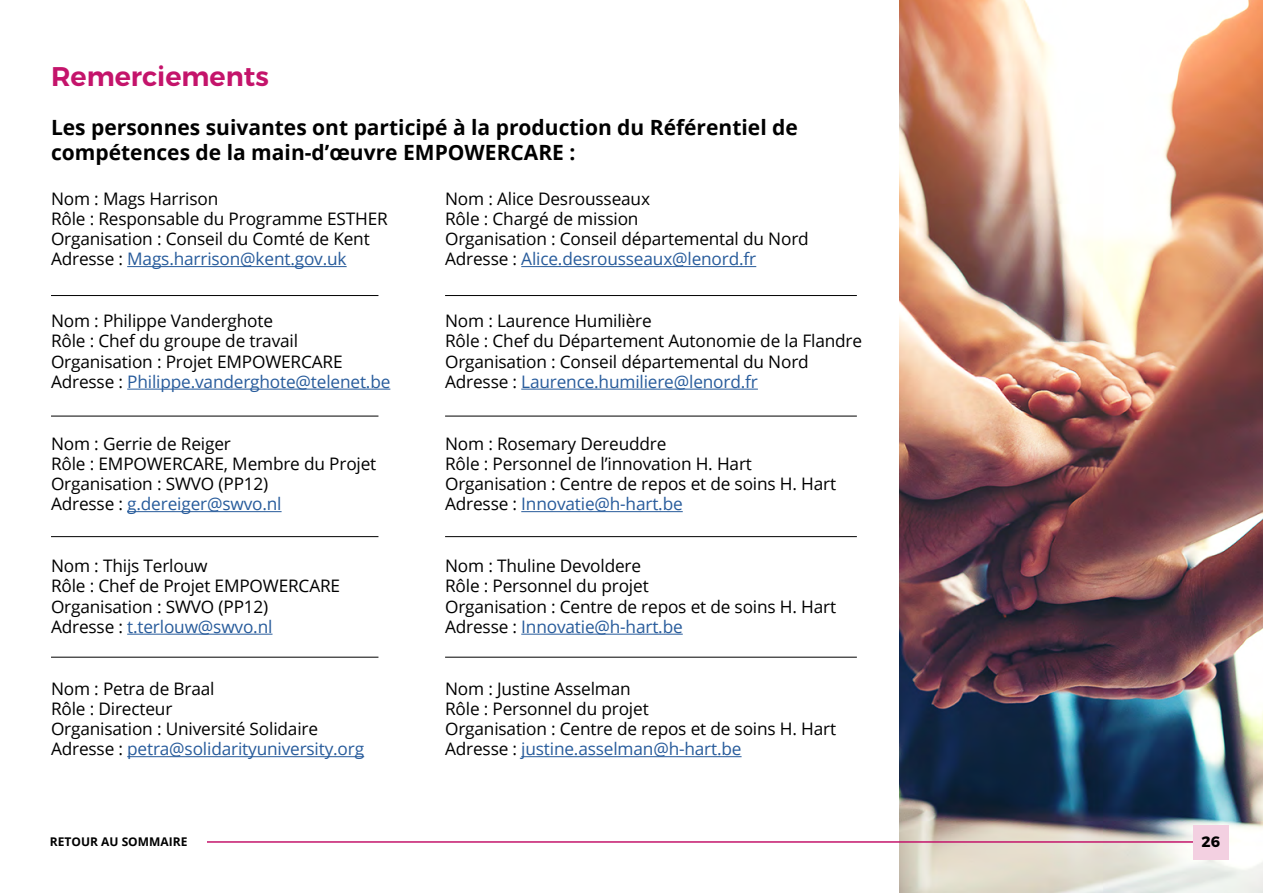
<style>
.page{position:relative;width:1263px;height:893px;background:#fff}
.page>*{position:absolute;margin:0;border:0;box-sizing:border-box;transform-origin:0 0}
.Page_Header{font:600 27px "Montserrat";color:#c4146b}
.Page_Sub_Headings{font:700 21px/25.2px "Open Sans";color:#000}
.Body_Copy{font:17.25px/20.2px "Open Sans";letter-spacing:-.01em;color:#000}
.t1{font:700 15px "Montserrat";color:#000}
.t2{font:700 12px "Open Sans";color:#000}
.s1{color:#275b9b}
</style>
<div class="page">
<hr style="left:127px;top:266px;width:220px;height:1px;background:#275b9b">
<hr style="left:127px;top:389px;width:263px;height:1px;background:#275b9b">
<hr style="left:127px;top:511px;width:155px;height:1px;background:#275b9b">
<hr style="left:127px;top:634px;width:145px;height:1px;background:#275b9b">
<hr style="left:127px;top:756px;width:237px;height:1px;background:#275b9b">
<hr style="left:521px;top:266px;width:235px;height:1px;background:#275b9b">
<hr style="left:521px;top:389px;width:237px;height:1px;background:#275b9b">
<hr style="left:521px;top:511px;width:162px;height:1px;background:#275b9b">
<hr style="left:521px;top:634px;width:162px;height:1px;background:#275b9b">
<hr style="left:521px;top:756px;width:221px;height:1px;background:#275b9b">
<img style="left:899px;top:0;width:364px;height:893px">
<hr style="left:51px;top:295px;width:327px;height:1px;background:#000">
<hr style="left:51px;top:416px;width:327px;height:1px;background:#000">
<hr style="left:51px;top:536px;width:327px;height:1px;background:#000">
<hr style="left:51px;top:657px;width:327px;height:1px;background:#000">
<hr style="left:445px;top:295px;width:412px;height:1px;background:#000">
<hr style="left:445px;top:416px;width:412px;height:1px;background:#000">
<hr style="left:445px;top:536px;width:412px;height:1px;background:#000">
<hr style="left:445px;top:657px;width:412px;height:1px;background:#000">
<hr style="left:166px;top:841px;width:1034px;height:2px;background:#c4146b">
<div style="left:1193px;top:825px;width:36px;height:34px;background:#f3d0e1"></div>
<div style="left:34px;top:825px;width:173px;height:34px;background:#fff"></div>
<p class="Page_Header" style="left:51px;top:54px;width:219px">Remerciements</p>
<h1 class="Page_Sub_Headings" style="left:51px;top:114px;width:748px">Les personnes suivantes ont participé à la production du Référentiel de compétences de la main-d’œuvre EMPOWERCARE :</h1>
<p class="Body_Copy" style="left:51px;top:188px;width:338px">Nom : Mags Harrison<br>Rôle : Responsable du Programme ESTHER Organisation : Conseil du Comté de Kent Adresse : <span class="s1">Mags.harrison@kent.gov.uk</span></p>
<p class="Body_Copy" style="left:445px;top:188px;width:365px">Nom : Alice Desrousseaux<br>Rôle : Chargé de mission<br>Organisation : Conseil départemental du Nord Adresse : <span class="s1">Alice.desrousseaux@lenord.fr</span></p>
<p class="Body_Copy" style="left:51px;top:310px;width:341px">Nom : Philippe Vanderghote<br>Rôle : Chef du groupe de travail Organisation : Projet EMPOWERCARE Adresse : <span class="s1">Philippe.vanderghote@telenet.be</span></p>
<p class="Body_Copy" style="left:51px;top:433px;width:327px">Nom : Gerrie de Reiger<br>Rôle : EMPOWERCARE, Membre du Projet<br>Organisation : SWVO (PP12)<br>Adresse : <span class="s1">g.dereiger@swvo.nl</span></p>
<p class="Body_Copy" style="left:51px;top:555px;width:291px">Nom : Thijs Terlouw<br>Rôle : Chef de Projet EMPOWERCARE<br>Organisation : SWVO (PP12)<br>Adresse : <span class="s1">t.terlouw@swvo.nl</span></p>
<p class="Body_Copy" style="left:51px;top:678px;width:315px">Nom : Petra de Braal<br>Rôle : Directeur<br>Organisation : Université Solidaire<br>Adresse : <span class="s1">petra@solidarityuniversity.org</span></p>
<p class="Body_Copy" style="left:445px;top:310px;width:418px">Nom : Laurence Humilière<br>Rôle : Chef du Département Autonomie de la Flandre Organisation : Conseil départemental du Nord Adresse : <span class="s1">Laurence.humiliere@lenord.fr</span></p>
<p class="Body_Copy" style="left:445px;top:433px;width:393px">Nom : Rosemary Dereuddre<br>Rôle : Personnel de l’innovation H. Hart Organisation : Centre de repos et de soins H. Hart Adresse : <span class="s1">Innovatie@h-hart.be</span></p>
<p class="Body_Copy" style="left:445px;top:555px;width:393px">Nom : Thuline Devoldere<br>Rôle : Personnel du projet<br>Organisation : Centre de repos et de soins H. Hart<br>Adresse : <span class="s1">Innovatie@h-hart.be</span></p>
<p class="Body_Copy" style="left:445px;top:678px;width:393px">Nom : Justine Asselman<br>Rôle : Personnel du projet<br>Organisation : Centre de repos et de soins H. Hart Adresse : <span class="s1">justine.asselman@h-hart.be</span></p>
<p class="t2" style="left:50px;top:833px;width:139px">RETOUR AU SOMMAIRE</p>
<p class="t1" style="left:1201px;top:829px;width:20px">26</p>
</div>
